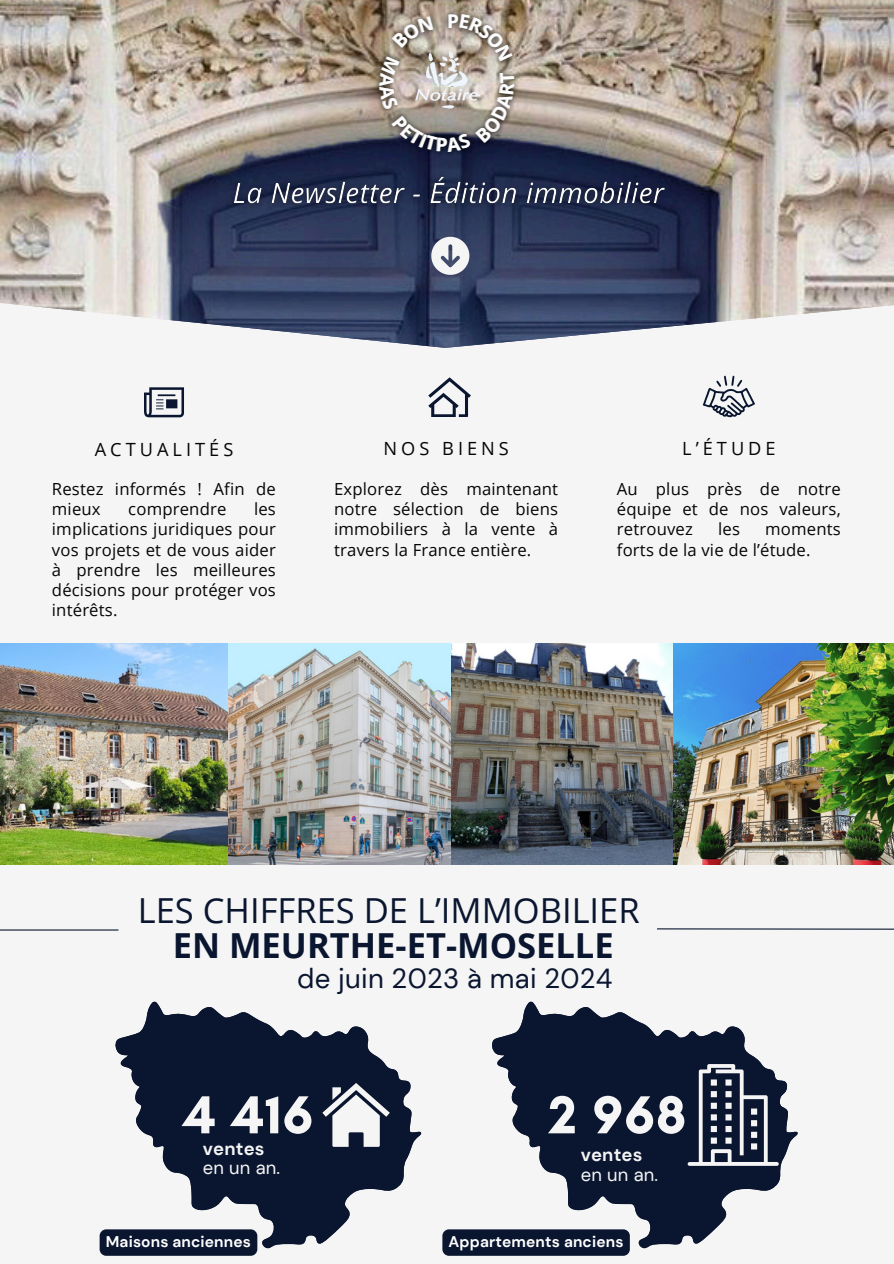
<style>
.page{position:relative;width:894px;height:1264px;background:#fff}
.page>*{position:absolute;margin:0;border:0;box-sizing:border-box;transform-origin:0 0}
.t1{font:700 54.45px "Glacial Indifference";letter-spacing:.015em;color:#f5f5f5}
.t2{font:34.5px/34.8px "Open Sans";color:#0a1630;text-align:center}
.t3{font:27.45px "DM Sans";letter-spacing:.01em;color:#0a1630}
.t4{font:18.45px "DM Sans";letter-spacing:.01em;color:#f5f5f5}
.t5{font:700 18.45px "DM Sans";letter-spacing:.01em;color:#f5f5f5}
.t6{font:18.15px "Open Sans";letter-spacing:.22em;color:#050505}
.t7{font:16.65px/20.2px "Open Sans";letter-spacing:.01em;color:#050505;text-align:justify}
.t8{font:700 15.45px "DM Sans";letter-spacing:.01em;color:#fff}
.s1{font-weight:700}
</style>
<div class="page">
<img style="left:0;top:0;width:893px;height:298px">
<div style="left:0;top:298px;width:893px;height:958px;background:#f5f5f5"></div>
<svg style="left:403px;top:302px;width:490px;height:316px;fill:#f5f5f5"></svg>
<svg style="left:144px;top:387px;width:40px;height:30px"></svg>
<svg style="left:428px;top:377px;width:43px;height:40px"></svg>
<svg style="left:702px;top:376px;width:52px;height:41px"></svg>
<svg style="left:431px;top:237px;width:38px;height:38px"></svg>
<img style="left:222px;top:163px;width:457px;height:55px">
<svg style="left:655px;top:927px;width:238px;height:3px"></svg>
<hr style="left:0;top:929px;width:118px;height:1px;background:#0a1630">
<svg style="left:114px;top:1001px;width:307px;height:246px;fill:#0a1630"></svg>
<svg style="left:322px;top:1083px;width:68px;height:63px"></svg>
<svg style="left:491px;top:1001px;width:306px;height:246px;fill:#0a1630"></svg>
<svg style="left:687px;top:1064px;width:91px;height:101px"></svg>
<img style="left:367px;top:45px;width:1px;height:78px">
<img style="left:377px;top:0;width:49px;height:45px">
<img style="left:368px;top:45px;width:12px;height:78px">
<img style="left:374px;top:98px;width:116px;height:76px">
<img style="left:459px;top:53px;width:78px;height:108px">
<img style="left:426px;top:0;width:109px;height:82px">
<div style="left:100px;top:1229px;width:157px;height:26px;background:#0a1630;border-radius:7px"></div>
<div style="left:442px;top:1229px;width:187px;height:26px;background:#0a1630;border-radius:7px"></div>
<img style="left:0;top:643px;width:451px;height:221px">
<img style="left:451px;top:643px;width:442px;height:221px">
<img style="left:380px;top:14px;width:134px;height:138px">
<h4 class="t6" style="left:95px;top:437px;width:140px">ACTUALITÉS</h4>
<p class="t7" style="left:52px;top:478px;width:225px">Restez informés ! Afin de mieux</p>
<p class="t7" style="left:52px;top:498px;width:225px;text-indent:202px">les implications juridiques pour vos projets et de vous aider à prendre les meilleures décisions pour protéger vos intérêts.</p>
<p class="t7" style="left:128px;top:498px;width:100px">comprendre</p>
<p class="t6" style="left:383px;top:436px;width:127px">NOS BIENS</p>
<p class="t6" style="left:682px;top:436px;width:95px">L’ÉTUDE</p>
<p class="t7" style="left:334px;top:478px;width:225px">Explorez dès maintenant notre sélection de biens immobiliers à la vente à travers la France entière.</p>
<h5 class="t7" style="left:616px;top:478px;width:225px">Au plus près de notre équipe et de nos valeurs, retrouvez</h5>
<h5 class="t7" style="left:718px;top:518px;width:23px">les</h5>
<h5 class="t7" style="left:616px;top:518px;width:225px;text-indent:148px">moments forts de la vie de l’étude.</h5>
<h5 class="t2" style="left:138px;top:891px;width:503px">LES CHIFFRES DE L’IMMOBILIER<br><span class="s1">EN MEURTHE-ET-MOSELLE</span></h5>
<h5 class="t3" style="left:297px;top:961px;width:317px">de juin 2023 à mai 2024</h5>
<p class="t1" style="left:183px;top:1081px;width:132px">4 416</p>
<p class="t5" style="left:203px;top:1136px;width:63px">ventes</p>
<p class="t4" style="left:203px;top:1155px;width:79px">en un an.</p>
<p class="t1" style="left:548px;top:1081px;width:139px">2 968</p>
<p class="t5" style="left:580px;top:1142px;width:63px">ventes</p>
<h2 class="t4" style="left:580px;top:1162px;width:79px">en un an.</h2>
<p class="t8" style="left:106px;top:1231px;width:147px">Maisons anciennes</p>
<p class="t8" style="left:448px;top:1231px;width:176px">Appartements anciens</p>
</div>
